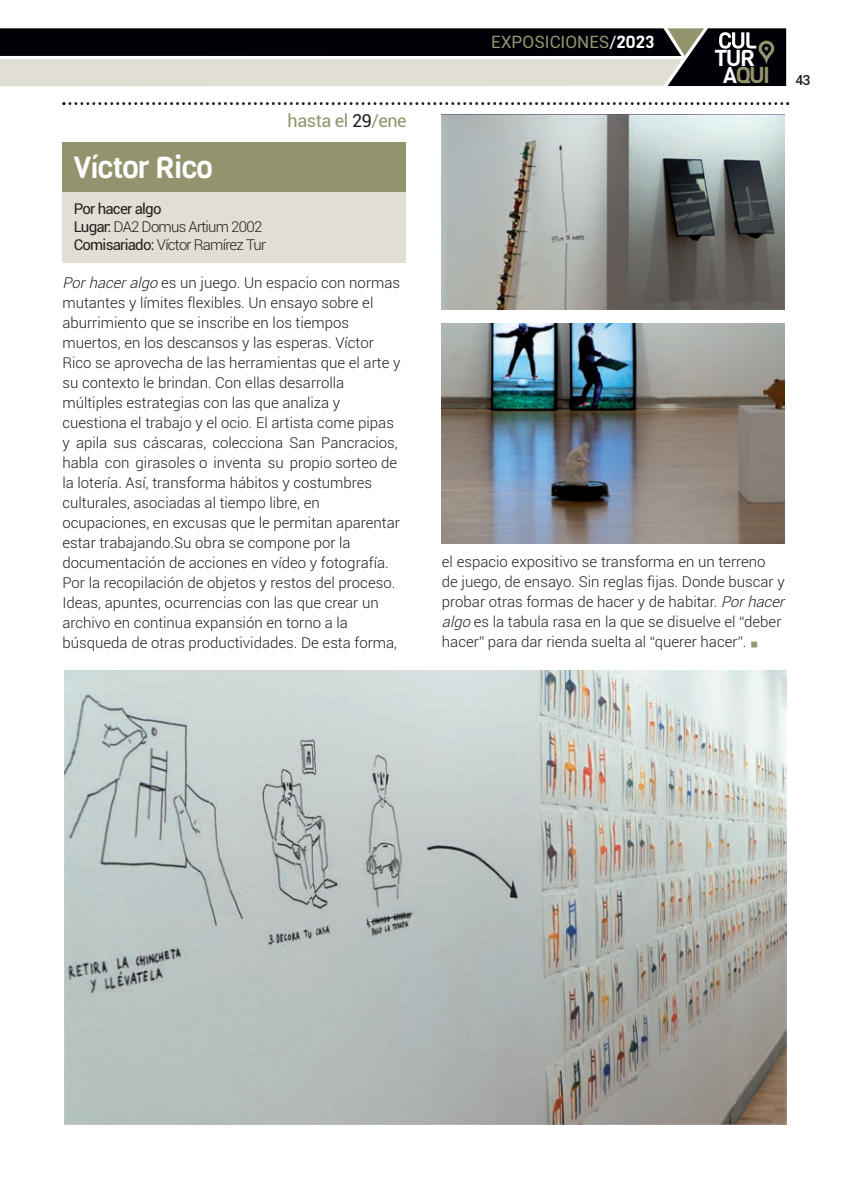
<style>
.page{position:relative;width:851px;height:1191px;background:#fff}
.page>*{position:absolute;margin:0;border:0;box-sizing:border-box;transform-origin:0 0}
.t1{font:30px "Viga";letter-spacing:-.025em;color:#fff}
.t2{font:22.6px "Viga";color:#94936c}
.t3{font:22.6px "Viga";color:#fff}
.t4{font:18px "Roboto";letter-spacing:-.025em;color:#93946d}
.t5{font:17.2px "Roboto";color:#93946d}
.t6{font:300 15px/20px "Roboto";color:#231f20}
.t7{font:300 15px/18px "Roboto";letter-spacing:-.05em;color:#231f20}
.t8{font:500 14px "Roboto";color:#231f20}
.s1{color:#231f20}
.s2{font-weight:400}
.s3{font-style:italic}
.s4{color:#fff}
.s5{font-family:"Viga";color:#fff}
</style>
<div class="page">
<svg style="left:62px;top:102px;width:727px;height:3px"></svg>
<div style="left:62px;top:169px;width:344px;height:94px;background:#e1dfd3"></div>
<div style="left:62px;top:142px;width:344px;height:49px;background:#93946d"></div>
<img style="left:64px;top:670px;width:722px;height:454px">
<img style="left:442px;top:114px;width:342px;height:196px">
<img style="left:442px;top:324px;width:342px;height:219px">
<hr style="left:0;top:0;width:1px;height:1191px;background:#e1dfd3">
<svg style="left:0;top:28px;width:786px;height:59px;background:#6e6d6b"></svg>
<p class="t4" style="left:287px;top:110px;width:120px">hasta el <span class="s1">29</span>/ene</p>
<h1 class="t1" style="left:74px;top:148px;width:140px">Víctor Rico</h1>
<p class="t7" style="left:74px;top:200px;width:194px"><span class="s2">Por hacer algo<br>Lugar:</span> DA2 Domus Artium 2002<br><span class="s2">Comisariado:</span> Víctor Ramírez Tur</p>
<p class="t6" style="left:62px;top:273px;width:339px"><span class="s3">Porhaceralgo</span> es un juego. Un espacio con normas mutantes y límites flexibles. Un ensayo sobre el aburrimiento que se inscribe en los tiempos muertos, en los descansos y las esperas. Víctor Rico se aprovecha de las herramientas que el arte y su contexto le brindan. Con ellas desarrolla múltiples estrategias con las que analiza y cuestiona el trabajo y el ocio. El artista come pipas y apila sus cáscaras, colecciona San Pancracios, habla con girasoles o inventa su propio sorteo de la lotería. Así, transforma hábitos y costumbres culturales, asociadas al tiempo libre, en ocupaciones, en excusas que le permitan aparentar estar trabajando.Su obra se compone por la documentación de acciones en vídeo y fotografía.<br>Por la recopilación de objetos y restos del proceso.<br>Ideas, apuntes, ocurrencias con las que crear un archivo en continua expansión en torno a la búsqueda de otras productividades. De esta forma,</p>
<p class="t5" style="left:491px;top:32px;width:164px">EXPOSICIONES<span class="s4">/</span><span class="s5">2023</span></p>
<h2 class="t3" style="left:714px;top:43px;width:42px">TUR</h2>
<h2 class="t2" style="left:722px;top:60px;width:49px"><span class="s4">A</span>QUI</h2>
<p class="t8" style="left:795px;top:72px;width:17px">43</p>
<p class="t6" style="left:442px;top:552px;width:348px">el espacio expositivo se transforma en un terreno<br>de juego, de ensayo. Sin reglas fijas. Donde buscar y probar otras formas de hacer y de habitar. <span class="s3">Porhacer algo</span> es la tabula rasa en la que se disuelve el “deber hacer” para dar rienda suelta al “querer hacer”.</p>
</div>
